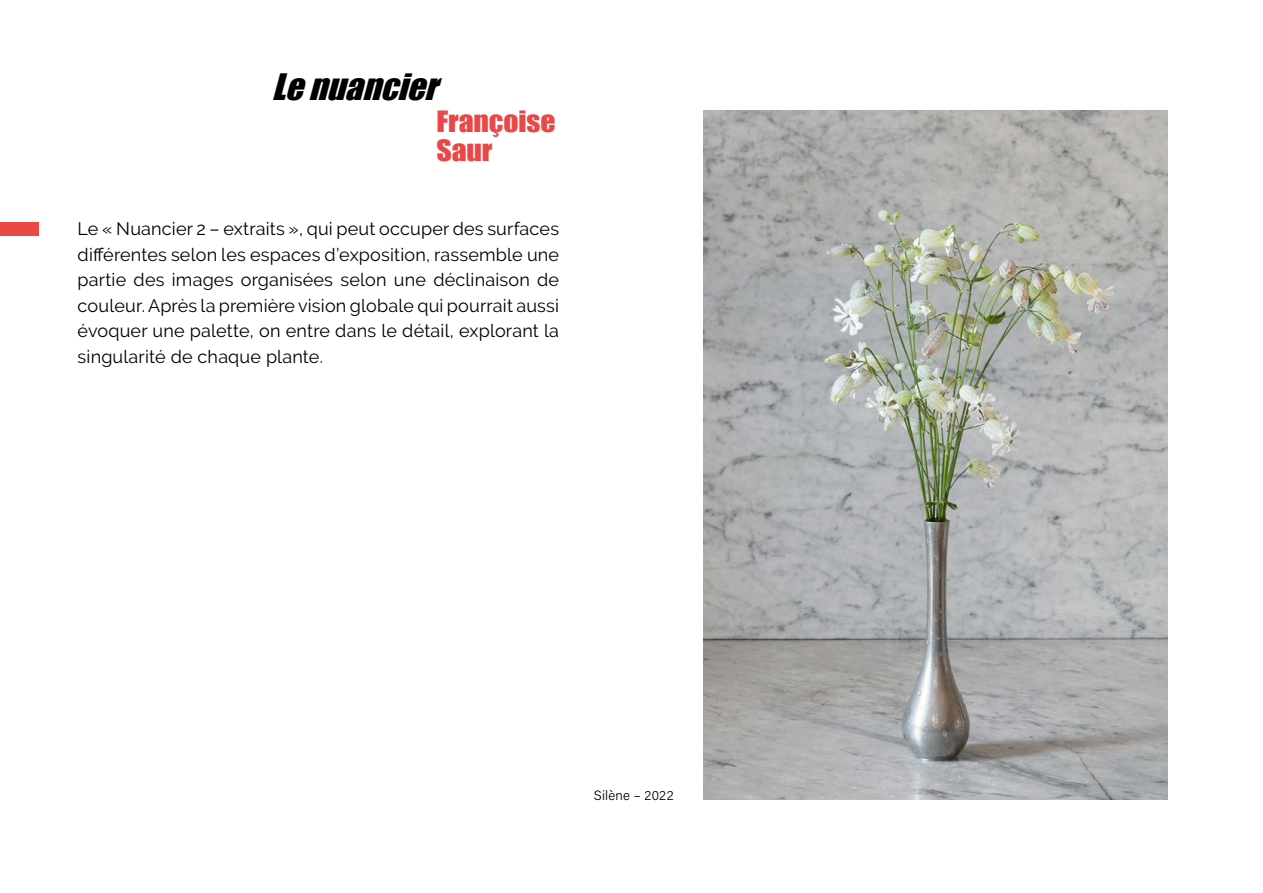
<style>
.page{position:relative;width:1263px;height:893px;background:#fff}
.page>*{position:absolute;margin:0;border:0;box-sizing:border-box;transform-origin:0 0}
.t1{font:italic 33.45px "Impact";color:#000}
.t2{font:27px/29px "Impact";letter-spacing:-.005em;color:#e94847;scale:1.1 1}
.t3{font:18px/25.5px "Raleway";letter-spacing:.01em;color:#000;text-align:justify}
.t4{font:13.5px "Acumin Variable Concept";letter-spacing:.01em;color:#000}
</style>
<div class="page">
<div style="left:0;top:223px;width:38px;height:13px;background:#e94847"></div>
<img style="left:704px;top:111px;width:463px;height:689px">
<h1 class="t1" style="left:272px;top:61px;width:180px">Lenuancier</h1>
<h2 class="t2" style="left:437px;top:106px;width:110px">Françoise<br>Saur</h2>
<p class="t3" style="left:78px;top:216px;width:483px">Le « Nuancier 2 – extraits », qui peut occuper des surfaces différentes selon les espaces d’exposition, rassemble une partie des images organisées selon une déclinaison de couleur. Après la première vision globale qui pourrait aussi évoquer une palette, on entre dans le détail, explorant la singularité de chaque plante.</p>
<p class="t4" style="left:594px;top:786px;width:81px">Silène – 2022</p>
</div>
